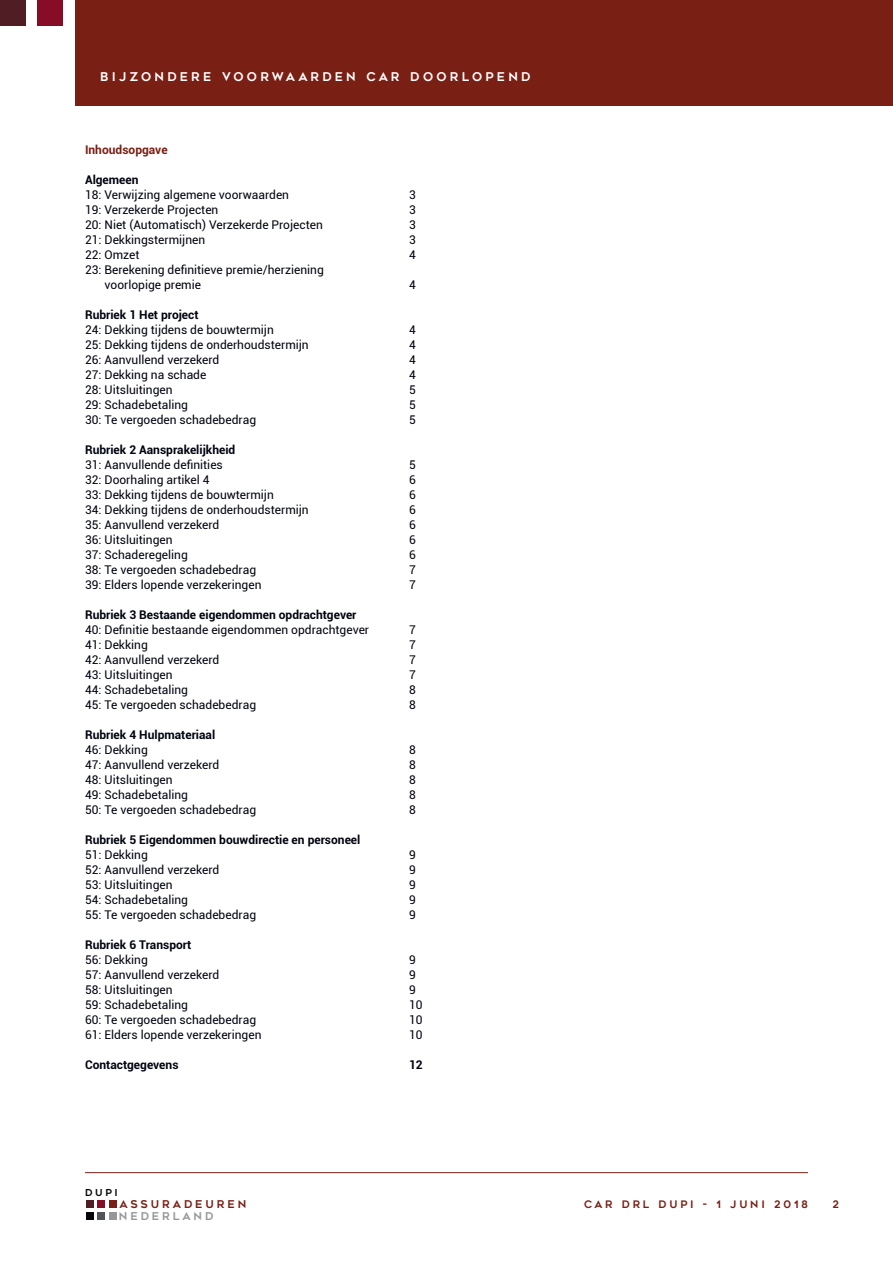
<style>
.page{position:relative;width:893px;height:1263px;background:#fff}
.page>*{position:absolute;margin:0;border:0;box-sizing:border-box;transform-origin:0 0}
.t1{font:12px/15px "Roboto";color:#00030f}
.t2{font:700 12px "Roboto";color:#00030f}
.t3{font:12px "Geometos";letter-spacing:.275em;color:#fff}
.t4{font:700 12px "Roboto";color:#791f14}
.t5{font:10.8px "Geometos";letter-spacing:.275em;color:#7a1f15}
.t6{font:10.8px "Geometos";letter-spacing:.275em;color:#95979a}
.t7{font:10.35px "Geometos";letter-spacing:.275em;color:#791f14}
.t8{font:9.6px "Geometos";color:#05060b}
</style>
<div class="page">
<div style="left:0;top:0;width:25px;height:25px;background:#4f1d23"></div>
<div style="left:38px;top:0;width:25px;height:25px;background:#870d27"></div>
<div style="left:75px;top:0;width:818px;height:106px;background:#791f14"></div>
<hr style="left:85px;top:1172px;width:723px;height:1px;background:#791f14">
<div style="left:86px;top:1212px;width:8px;height:7px;background:#05060b"></div>
<div style="left:97px;top:1212px;width:8px;height:7px;background:#50545b"></div>
<div style="left:109px;top:1212px;width:8px;height:7px;background:#95979a"></div>
<div style="left:86px;top:1200px;width:8px;height:8px;background:#4f1d23"></div>
<div style="left:97px;top:1200px;width:8px;height:8px;background:#870d27"></div>
<div style="left:109px;top:1200px;width:8px;height:8px;background:#7a1f15"></div>
<p class="t3" style="left:100px;top:70px;width:432px">BIJZONDERE VOORWAARDEN CAR DOORLOPEND</p>
<p class="t4" style="left:85px;top:141px;width:84px">Inhoudsopgave</p>
<p class="t2" style="left:85px;top:171px;width:55px">Algemeen</p>
<p class="t1" style="left:85px;top:187px;width:206px">18: Verwijzing algemene voorwaarden</p>
<p class="t1" style="left:409px;top:187px;width:8px">3</p>
<p class="t1" style="left:85px;top:202px;width:135px">19: Verzekerde Projecten</p>
<p class="t1" style="left:409px;top:202px;width:8px">3</p>
<p class="t1" style="left:85px;top:217px;width:239px">20: Niet (Automatisch) Verzekerde Projecten</p>
<p class="t1" style="left:409px;top:217px;width:8px">3</p>
<p class="t1" style="left:85px;top:232px;width:122px">21: Dekkingstermijnen</p>
<p class="t1" style="left:409px;top:232px;width:8px">3</p>
<p class="t1" style="left:85px;top:247px;width:56px">22: Omzet</p>
<p class="t1" style="left:409px;top:247px;width:8px">4</p>
<p class="t1" style="left:105px;top:262px;width:221px;text-indent:-20px">23: Berekening definitieve premie/herziening voorlopige premie</p>
<p class="t1" style="left:409px;top:277px;width:8px">4</p>
<p class="t2" style="left:85px;top:306px;width:115px">Rubriek 1 Het project</p>
<p class="t1" style="left:85px;top:322px;width:190px">24: Dekking tijdens de bouwtermijn</p>
<p class="t1" style="left:409px;top:322px;width:8px">4</p>
<p class="t1" style="left:85px;top:337px;width:225px">25: Dekking tijdens de onderhoudstermijn</p>
<p class="t1" style="left:409px;top:337px;width:8px">4</p>
<p class="t1" style="left:85px;top:352px;width:136px">26: Aanvullend verzekerd</p>
<p class="t1" style="left:409px;top:352px;width:8px">4</p>
<p class="t1" style="left:85px;top:367px;width:123px">27: Dekking na schade</p>
<p class="t1" style="left:409px;top:367px;width:8px">4</p>
<p class="t1" style="left:85px;top:382px;width:89px">28: Uitsluitingen</p>
<p class="t1" style="left:409px;top:382px;width:8px">5</p>
<p class="t1" style="left:85px;top:397px;width:105px">29: Schadebetaling</p>
<p class="t1" style="left:409px;top:397px;width:8px">5</p>
<p class="t1" style="left:85px;top:412px;width:173px">30: Te vergoeden schadebedrag</p>
<p class="t1" style="left:409px;top:412px;width:8px">5</p>
<p class="t2" style="left:85px;top:441px;width:152px">Rubriek 2 Aansprakelijkheid</p>
<p class="t1" style="left:85px;top:457px;width:139px">31: Aanvullende definities</p>
<p class="t1" style="left:409px;top:457px;width:8px">5</p>
<p class="t1" style="left:85px;top:472px;width:126px">32: Doorhaling artikel 4</p>
<p class="t1" style="left:409px;top:472px;width:8px">6</p>
<p class="t1" style="left:85px;top:487px;width:190px">33: Dekking tijdens de bouwtermijn</p>
<p class="t1" style="left:409px;top:487px;width:8px">6</p>
<p class="t1" style="left:85px;top:502px;width:225px">34: Dekking tijdens de onderhoudstermijn</p>
<p class="t1" style="left:409px;top:502px;width:8px">6</p>
<p class="t1" style="left:85px;top:517px;width:136px">35: Aanvullend verzekerd</p>
<p class="t1" style="left:409px;top:517px;width:8px">6</p>
<p class="t1" style="left:85px;top:532px;width:89px">36: Uitsluitingen</p>
<p class="t1" style="left:409px;top:532px;width:8px">6</p>
<p class="t1" style="left:85px;top:547px;width:104px">37: Schaderegeling</p>
<p class="t1" style="left:409px;top:547px;width:8px">6</p>
<p class="t1" style="left:85px;top:562px;width:173px">38: Te vergoeden schadebedrag</p>
<p class="t1" style="left:409px;top:562px;width:8px">7</p>
<p class="t1" style="left:85px;top:577px;width:178px">39: Elders lopende verzekeringen</p>
<p class="t1" style="left:409px;top:577px;width:8px">7</p>
<p class="t2" style="left:85px;top:606px;width:273px">Rubriek 3 Bestaande eigendommen opdrachtgever</p>
<p class="t1" style="left:85px;top:622px;width:286px">40: Definitie bestaande eigendommen opdrachtgever</p>
<p class="t1" style="left:409px;top:622px;width:8px">7</p>
<p class="t1" style="left:85px;top:637px;width:64px">41: Dekking</p>
<p class="t1" style="left:409px;top:637px;width:8px">7</p>
<p class="t1" style="left:85px;top:652px;width:136px">42: Aanvullend verzekerd</p>
<p class="t1" style="left:409px;top:652px;width:8px">7</p>
<p class="t1" style="left:85px;top:667px;width:89px">43: Uitsluitingen</p>
<p class="t1" style="left:409px;top:667px;width:8px">7</p>
<p class="t1" style="left:85px;top:682px;width:105px">44: Schadebetaling</p>
<p class="t1" style="left:409px;top:682px;width:8px">8</p>
<p class="t1" style="left:85px;top:697px;width:173px">45: Te vergoeden schadebedrag</p>
<p class="t1" style="left:409px;top:697px;width:8px">8</p>
<p class="t2" style="left:85px;top:726px;width:132px">Rubriek 4 Hulpmateriaal</p>
<p class="t1" style="left:85px;top:742px;width:64px">46: Dekking</p>
<p class="t1" style="left:409px;top:742px;width:8px">8</p>
<p class="t1" style="left:85px;top:757px;width:136px">47: Aanvullend verzekerd</p>
<p class="t1" style="left:409px;top:757px;width:8px">8</p>
<p class="t1" style="left:85px;top:772px;width:89px">48: Uitsluitingen</p>
<p class="t1" style="left:409px;top:772px;width:8px">8</p>
<p class="t1" style="left:85px;top:787px;width:105px">49: Schadebetaling</p>
<p class="t1" style="left:409px;top:787px;width:8px">8</p>
<p class="t1" style="left:85px;top:802px;width:173px">50: Te vergoeden schadebedrag</p>
<p class="t1" style="left:409px;top:802px;width:8px">8</p>
<p class="t2" style="left:85px;top:831px;width:277px">Rubriek 5 Eigendommen bouwdirectie en personeel</p>
<p class="t1" style="left:85px;top:847px;width:64px">51: Dekking</p>
<p class="t1" style="left:409px;top:847px;width:8px">9</p>
<p class="t1" style="left:85px;top:862px;width:136px">52: Aanvullend verzekerd</p>
<p class="t1" style="left:409px;top:862px;width:8px">9</p>
<p class="t1" style="left:85px;top:877px;width:89px">53: Uitsluitingen</p>
<p class="t1" style="left:409px;top:877px;width:8px">9</p>
<p class="t1" style="left:85px;top:892px;width:105px">54: Schadebetaling</p>
<p class="t1" style="left:409px;top:892px;width:8px">9</p>
<p class="t1" style="left:85px;top:907px;width:173px">55: Te vergoeden schadebedrag</p>
<p class="t1" style="left:409px;top:907px;width:8px">9</p>
<p class="t2" style="left:85px;top:936px;width:108px">Rubriek 6 Transport</p>
<p class="t1" style="left:85px;top:952px;width:64px">56: Dekking</p>
<p class="t1" style="left:409px;top:952px;width:8px">9</p>
<p class="t1" style="left:85px;top:967px;width:136px">57: Aanvullend verzekerd</p>
<p class="t1" style="left:409px;top:967px;width:8px">9</p>
<p class="t1" style="left:85px;top:982px;width:89px">58: Uitsluitingen</p>
<p class="t1" style="left:409px;top:982px;width:8px">9</p>
<p class="t1" style="left:85px;top:997px;width:105px">59: Schadebetaling</p>
<p class="t1" style="left:409px;top:997px;width:15px">10</p>
<p class="t1" style="left:85px;top:1012px;width:173px">60: Te vergoeden schadebedrag</p>
<p class="t1" style="left:409px;top:1012px;width:15px">10</p>
<p class="t1" style="left:85px;top:1027px;width:178px">61: Elders lopende verzekeringen</p>
<p class="t1" style="left:409px;top:1027px;width:15px">10</p>
<p class="t2" style="left:85px;top:1056px;width:95px">Contactgegevens</p>
<p class="t2" style="left:409px;top:1056px;width:15px">12</p>
<p class="t8" style="left:85px;top:1187px;width:34px">DUPI</p>
<p class="t5" style="left:120px;top:1198px;width:128px">ASSURADEUREN</p>
<p class="t7" style="left:584px;top:1199px;width:225px">CAR DRL DUPI - 1 JUNI 2018</p>
<p class="t7" style="left:832px;top:1199px;width:8px">2</p>
<p class="t6" style="left:119px;top:1209px;width:96px">NEDERLAND</p>
</div>
